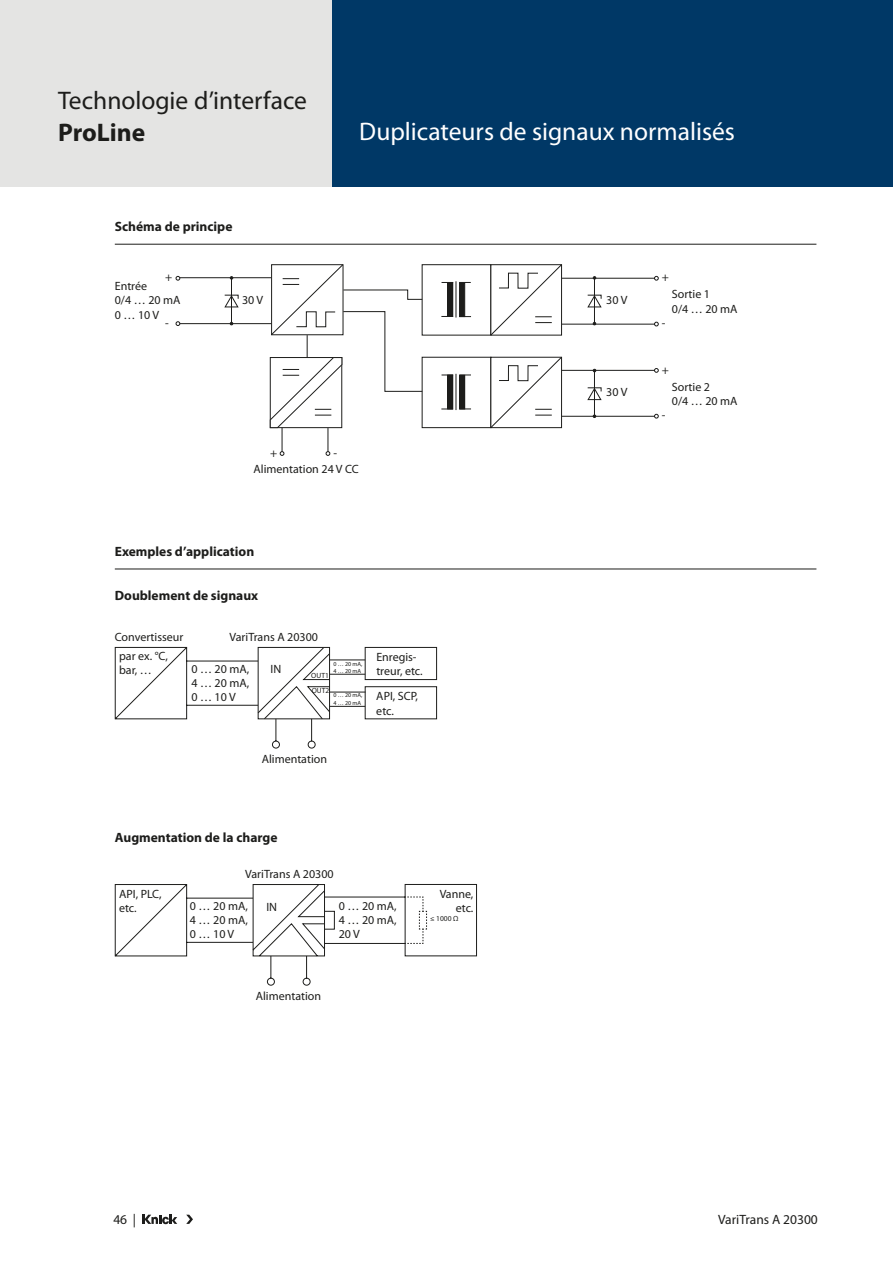
<style>
.page{position:relative;width:893px;height:1263px;background:#fff}
.page>*{position:absolute;margin:0;border:0;box-sizing:border-box;transform-origin:0 0}
.Headline{font:25.5px "Myriad Pro";color:#fff}
.t1{font:25.5px "Myriad Pro";color:#1d1d1b}
.t2{font:700 25.5px "Myriad Pro";color:#1d1d1b}
.Text{font:700 13.5px "Myriad Pro";color:#1d1d1b}
.Tabelle_Headline{font:700 13.5px "Myriad Pro";color:#1d1d1b}
.t3{font:13.5px "Myriad Pro";color:#1d1d1b}
.Beschriftungen{font:12px/14.2px "Myriad Pro";color:#1d1d1b}
.Beschriftungen-2{font:7.5px "Myriad Pro";color:#1d1d1b}
.Beschriftungen-3{font:6px/7.2px "Myriad Pro";color:#1d1d1b}
</style>
<div class="page">
<svg style="left:114px;top:884px;width:363px;height:102px"></svg>
<hr style="left:329px;top:659px;width:36px;height:1px;background:#1d1d1b">
<hr style="left:329px;top:674px;width:36px;height:1px;background:#1d1d1b">
<hr style="left:330px;top:692px;width:35px;height:1px;background:#1d1d1b">
<hr style="left:329px;top:706px;width:36px;height:1px;background:#1d1d1b">
<div style="left:365px;top:647px;width:72px;height:33px;border:1px solid #1d1d1b"></div>
<div style="left:365px;top:686px;width:72px;height:33px;border:1px solid #1d1d1b"></div>
<svg style="left:114px;top:646px;width:217px;height:103px"></svg>
<svg style="left:654px;top:276px;width:5px;height:5px"></svg>
<svg style="left:176px;top:276px;width:4px;height:5px"></svg>
<svg style="left:176px;top:321px;width:3px;height:5px"></svg>
<svg style="left:656px;top:368px;width:3px;height:5px"></svg>
<svg style="left:280px;top:452px;width:4px;height:4px"></svg>
<svg style="left:326px;top:452px;width:4px;height:4px"></svg>
<svg style="left:179px;top:277px;width:477px;height:175px"></svg>
<hr style="left:231px;top:278px;width:1px;height:46px;background:#1d1d1b">
<svg style="left:224px;top:294px;width:15px;height:14px"></svg>
<svg style="left:269px;top:264px;width:333px;height:165px"></svg>
<div style="left:332px;top:0;width:561px;height:187px;background:#003866"></div>
<svg style="left:186px;top:1215px;width:7px;height:9px"></svg>
<svg style="left:142px;top:1215px;width:35px;height:9px"></svg>
<div style="left:0;top:0;width:332px;height:187px;background:#e4e4e3"></div>
<hr style="left:115px;top:244px;width:701px;height:1px;background:#1d1d1b">
<hr style="left:115px;top:569px;width:701px;height:1px;background:#1d1d1b">
<h1 class="t1" style="left:58px;top:85px;width:250px">Technologie d’interface</h1>
<h1 class="t2" style="left:58px;top:116px;width:89px">ProLine</h1>
<p class="Headline" style="left:359px;top:116px;width:377px">Duplicateurs de signaux normalisés</p>
<p class="Tabelle_Headline" style="left:115px;top:218px;width:119px">Schéma de principe</p>
<p class="Beschriftungen" style="left:165px;top:270px;width:9px">+</p>
<p class="Beschriftungen" style="left:115px;top:279px;width:67px">Entrée<br>0/4 … 20 mA<br>0 … 10 V</p>
<p class="Beschriftungen" style="left:165px;top:316px;width:5px">-</p>
<p class="Beschriftungen" style="left:242px;top:293px;width:23px">30V</p>
<p class="Beschriftungen" style="left:270px;top:446px;width:9px">+</p>
<p class="Beschriftungen" style="left:333px;top:446px;width:5px">-</p>
<p class="Beschriftungen" style="left:662px;top:270px;width:9px">+</p>
<p class="Beschriftungen" style="left:606px;top:293px;width:23px">30V</p>
<p class="Beschriftungen" style="left:672px;top:287px;width:67px">Sortie 1<br>0/4 … 20 mA</p>
<p class="Beschriftungen" style="left:662px;top:315px;width:5px">-</p>
<p class="Beschriftungen" style="left:606px;top:385px;width:23px">30V</p>
<p class="Beschriftungen" style="left:662px;top:362px;width:9px">+</p>
<p class="Beschriftungen" style="left:672px;top:379px;width:67px">Sortie 2<br>0/4 … 20 mA</p>
<p class="Beschriftungen" style="left:662px;top:408px;width:5px">-</p>
<p class="Beschriftungen" style="left:254px;top:462px;width:107px">Alimentation 24 V CC</p>
<p class="Tabelle_Headline" style="left:115px;top:543px;width:141px">Exemples d’application</p>
<p class="Text" style="left:115px;top:587px;width:145px">Doublement de signaux</p>
<p class="Beschriftungen" style="left:115px;top:629px;width:70px">Convertisseur</p>
<p class="Beschriftungen" style="left:229px;top:629px;width:90px">VariTrans A 20300</p>
<p class="Beschriftungen" style="left:119px;top:648px;width:50px">par ex. °C, bar, …</p>
<p class="Beschriftungen" style="left:191px;top:661px;width:59px;text-align:justify">0 … 20 mA, 4 … 20 mA, 0 … 10 V</p>
<p class="Beschriftungen" style="left:271px;top:662px;width:12px">IN</p>
<p class="Beschriftungen-3" style="left:334px;top:660px;width:30px">0 … 20 mA,<br>4 … 20 mA</p>
<p class="Beschriftungen-2" style="left:311px;top:671px;width:19px">OUT1</p>
<p class="Beschriftungen-2" style="left:312px;top:686px;width:19px">OUT2</p>
<p class="Beschriftungen-3" style="left:334px;top:692px;width:30px">0 … 20 mA,<br>4 … 20 mA</p>
<p class="Beschriftungen" style="left:376px;top:649px;width:48px">Enregis&shy;treur, etc.</p>
<p class="Beschriftungen" style="left:376px;top:689px;width:43px">API, SCP, etc.</p>
<p class="Beschriftungen" style="left:262px;top:751px;width:67px">Alimentation</p>
<p class="Text" style="left:115px;top:828px;width:164px">Augmentation de la charge</p>
<p class="Beschriftungen" style="left:119px;top:887px;width:44px">API, PLC, etc.</p>
<p class="Beschriftungen" style="left:245px;top:866px;width:90px">VariTrans A 20300</p>
<p class="Beschriftungen" style="left:190px;top:898px;width:59px;text-align:justify">0 … 20 mA, 4 … 20 mA, 0 … 10 V</p>
<p class="Beschriftungen" style="left:339px;top:898px;width:59px;text-align:justify">0 … 20 mA, 4 … 20 mA, 20 V</p>
<p class="Beschriftungen" style="left:266px;top:900px;width:12px">IN</p>
<p class="Beschriftungen" style="left:256px;top:988px;width:67px">Alimentation</p>
<p class="Beschriftungen" style="left:440px;top:887px;width:35px;text-align:right">Vanne, etc.</p>
<p class="Beschriftungen-2" style="left:430px;top:914px;width:30px">≤ 1000 Ω</p>
<p class="t3" style="left:113px;top:1211px;width:24px">46 |</p>
<p class="t3" style="left:718px;top:1211px;width:101px">VariTrans A 20300</p>
</div>
